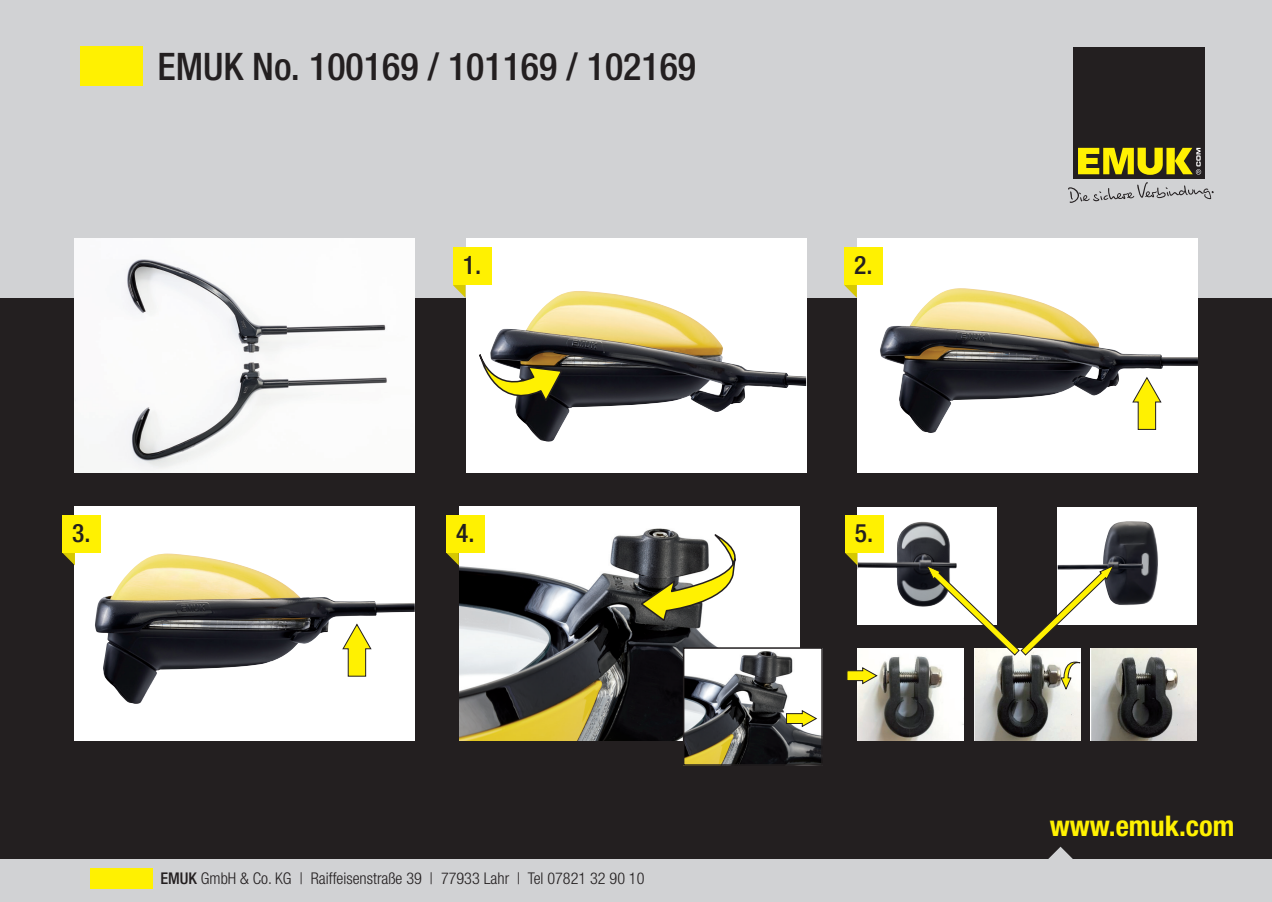
<style>
.page{position:relative;width:1272px;height:902px;background:#fff}
.page>*{position:absolute;margin:0;border:0;box-sizing:border-box;transform-origin:0 0}
.t1{font:500 condensed 37.95px "Helvetica Neue LT Std";color:#231f20}
.t2{font:700 condensed 28.5px "Helvetica Neue LT Std";color:#fff101}
.t3{font:500 condensed 25.5px "Helvetica Neue LT Std";color:#231f20}
.t4{font:300 condensed 16.2px "Helvetica Neue";color:#231f20}
.s1{font-family:"Helvetica Neue LT Std";font-weight:500}
</style>
<div class="page">
<div style="left:0;top:0;width:1271px;height:298px;background:#d1d2d4"></div>
<div style="left:0;top:298px;width:1271px;height:561px;background:#231f20"></div>
<div style="left:1073px;top:47px;width:131px;height:132px;background:#231f20"></div>
<svg style="left:1078px;top:148px;width:123px;height:27px"></svg>
<svg style="left:1068px;top:182px;width:145px;height:21px"></svg>
<div style="left:0;top:859px;width:1271px;height:42px;background:#d1d2d4"></div>
<div style="left:90px;top:867px;width:63px;height:21px;background:#fff101"></div>
<svg style="left:1048px;top:846px;width:24px;height:13px"></svg>
<img style="left:74px;top:238px;width:341px;height:234px">
<div style="left:74px;top:506px;width:341px;height:234px;background:#fff"></div>
<img style="left:95px;top:553px;width:320px;height:151px">
<div style="left:466px;top:238px;width:340px;height:234px;background:#fff"></div>
<img style="left:493px;top:291px;width:313px;height:151px">
<div style="left:857px;top:238px;width:340px;height:234px;background:#fff"></div>
<img style="left:880px;top:288px;width:317px;height:145px">
<div style="left:81px;top:47px;width:62px;height:39px;background:#fff101"></div>
<svg style="left:453px;top:285px;width:12px;height:13px"></svg>
<div style="left:453px;top:248px;width:39px;height:37px;background:#fff101"></div>
<svg style="left:63px;top:552px;width:12px;height:13px"></svg>
<div style="left:63px;top:515px;width:38px;height:37px;background:#fff101"></div>
<svg style="left:844px;top:285px;width:12px;height:12px"></svg>
<div style="left:844px;top:248px;width:39px;height:37px;background:#fff101"></div>
<svg style="left:479px;top:345px;width:85px;height:67px"></svg>
<img style="left:857px;top:648px;width:106px;height:92px">
<img style="left:974px;top:691px;width:106px;height:49px">
<img style="left:1090px;top:648px;width:106px;height:92px">
<svg style="left:847px;top:666px;width:31px;height:18px"></svg>
<img style="left:460px;top:508px;width:334px;height:232px">
<svg style="left:639px;top:421px;width:111px;height:201px"></svg>
<svg style="left:446px;top:552px;width:13px;height:13px"></svg>
<div style="left:446px;top:515px;width:39px;height:37px;background:#fff101"></div>
<img style="left:686px;top:650px;width:133px;height:112px">
<div style="left:683px;top:647px;width:139px;height:118px;border:2px solid #231f20"></div>
<svg style="left:785px;top:709px;width:32px;height:18px"></svg>
<div style="left:1057px;top:507px;width:139px;height:117px;background:#fff"></div>
<img style="left:1103px;top:521px;width:55px;height:84px">
<div style="left:857px;top:507px;width:139px;height:117px;background:#fff"></div>
<img style="left:857px;top:521px;width:100px;height:86px">
<svg style="left:845px;top:552px;width:12px;height:13px"></svg>
<div style="left:845px;top:515px;width:38px;height:37px;background:#fff101"></div>
<svg style="left:925px;top:564px;width:189px;height:127px"></svg>
<svg style="left:1131px;top:376px;width:30px;height:54px"></svg>
<svg style="left:342px;top:623px;width:30px;height:54px"></svg>
<h1 class="t1" style="left:157px;top:44px;width:540px">EMUK No. 100169 / 101169 / 102169</h1>
<h3 class="t3" style="left:463px;top:250px;width:20px">1.</h3>
<h3 class="t3" style="left:854px;top:250px;width:20px">2.</h3>
<h3 class="t3" style="left:72px;top:517px;width:20px">3.</h3>
<h3 class="t3" style="left:456px;top:517px;width:20px">4.</h3>
<h3 class="t3" style="left:854px;top:517px;width:20px">5.</h3>
<p class="t4" style="left:160px;top:869px;width:485px"><span class="s1">EMUK</span> GmbH &amp; Co. KG | Raiffeisenstraße 39 | 77933 Lahr | Tel 07821 32 90 10</p>
<h2 class="t2" style="left:1049px;top:808px;width:186px">www.emuk.com</h2>
</div>
